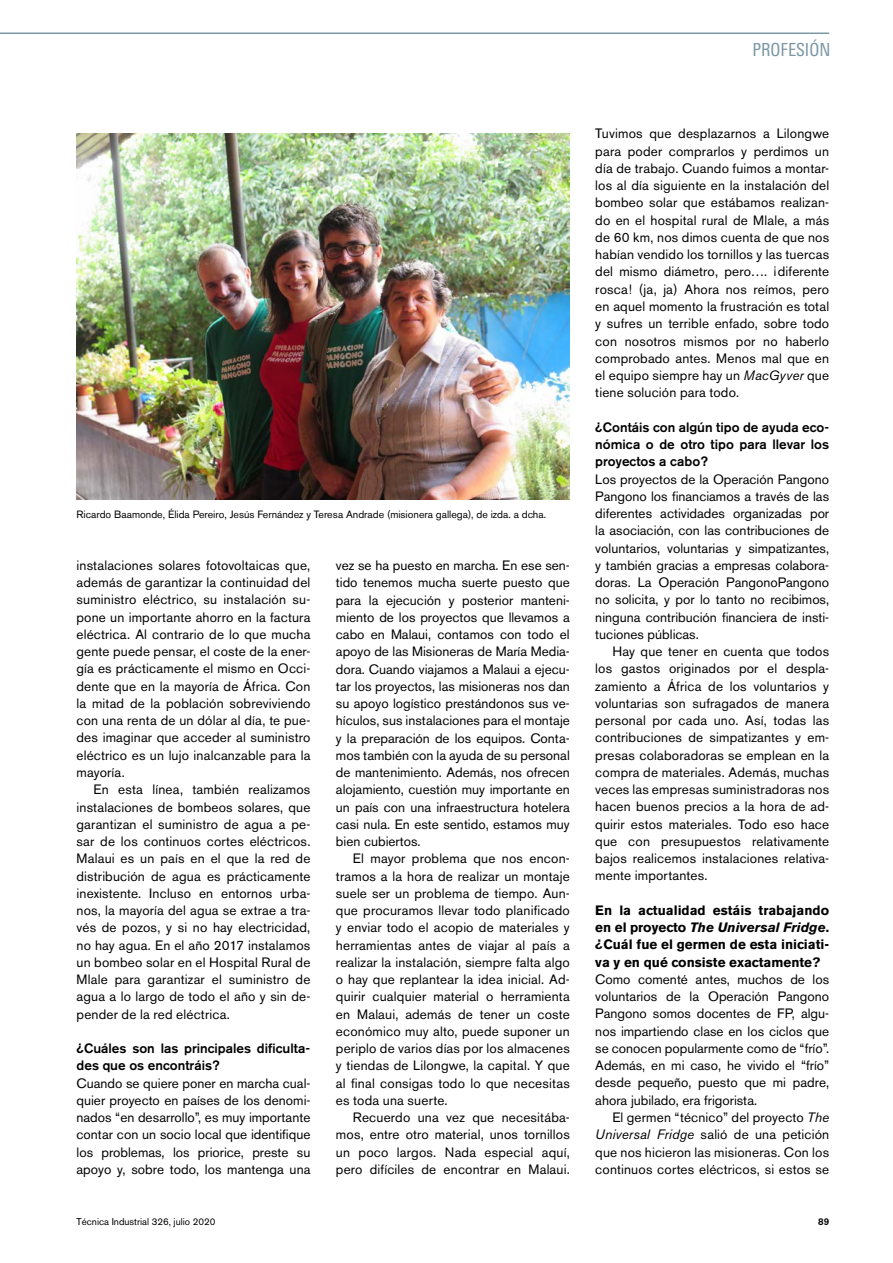
<style>
.page{position:relative;width:893px;height:1263px;background:#fff}
.page>*{position:absolute;margin:0;border:0;box-sizing:border-box;transform-origin:0 0}
.t1{font:condensed 18px "LT Univers";color:#7b97a4}
.t2{font:13.5px/17.2px "Akzidenz Grotesk BE";letter-spacing:.01em;color:#000;text-align:justify}
.t3{font:500 13.5px/17.2px "Akzidenz Grotesk BE";color:#000;text-align:justify}
.t4{font:700 13.5px/17.2px "Akzidenz Grotesk BE";color:#000;text-align:justify}
.t5{font:10.5px "Akzidenz Grotesk BE";color:#000}
.t6{font:9.75px "Akzidenz Grotesk BE";color:#000}
.t7{font:500 9.75px "Akzidenz Grotesk BE";color:#000}
.s1{font-style:italic}
</style>
<div class="page">
<hr style="left:0;top:33px;width:829px;height:1px;background:#7b97a4">
<img style="left:77px;top:133px;width:493px;height:367px">
<h1 class="t1" style="left:752px;top:39px;width:80px">PROFESIÓN</h1>
<p class="t5" style="left:77px;top:508px;width:471px">Ricardo Baamonde, Élida Pereiro, Jesús Fernández y Teresa Andrade (misionera gallega), de izda. a dcha.</p>
<p class="t2" style="left:77px;top:557px;width:235px">instalaciones solares fotovoltaicas que, además de garantizar la continuidad del suministro eléctrico, su instalación su&shy;pone un importante ahorro en la factura eléctrica. Al contrario de lo que mucha gente puede pensar, el coste de la ener&shy;gía es prácticamente el mismo en Occi&shy;dente que en la mayoría de África. Con la mitad de la población sobreviviendo con una renta de un dólar al día, te pue&shy;des imaginar que acceder al suministro eléctrico es un lujo inalcanzable para la mayoría.</p>
<p class="t2" style="left:77px;top:781px;width:235px;text-indent:17px">En esta línea, también realizamos instalaciones de bombeos solares, que garantizan el suministro de agua a pe&shy;sar de los continuos cortes eléctricos.<br>Malaui es un país en el que la red de distribución de agua es prácticamente inexistente. Incluso en entornos urba&shy;nos, la mayoría del agua se extrae a tra&shy;vés de pozos, y si no hay electricidad, no hay agua. En el año 2017 instalamos un bombeo solar en el Hospital Rural de Mlale para garantizar el suministro de agua a lo largo de todo el año y sin de&shy;pender de la red eléctrica.</p>
<p class="t3" style="left:77px;top:1040px;width:235px">¿Cuáles son las principales dificulta&shy;des que os encontráis?</p>
<p class="t2" style="left:77px;top:1074px;width:235px">Cuando se quiere poner en marcha cual&shy;quier proyecto en países de los denomi&shy;nados “en desarrollo”, es muy importante contar con un socio local que identifique los problemas, los priorice, preste su apoyo y, sobre todo, los mantenga una</p>
<p class="t6" style="left:77px;top:1216px;width:140px">Técnica Industrial 326, julio 2020</p>
<p class="t2" style="left:336px;top:557px;width:235px">vez se ha puesto en marcha. En ese sen&shy;tido tenemos mucha suerte puesto que para la ejecución y posterior manteni&shy;miento de los proyectos que llevamos a cabo en Malaui, contamos con todo el apoyo de las Misioneras de María Media&shy;dora. Cuando viajamos a Malaui a ejecu&shy;tar los proyectos, las misioneras nos dan su apoyo logístico prestándonos sus ve&shy;hículos, sus instalaciones para el montaje y la preparación de los equipos. Conta&shy;mos también con la ayuda de su personal de mantenimiento. Además, nos ofrecen alojamiento, cuestión muy importante en un país con una infraestructura hotelera casi nula. En este sentido, estamos muy bien cubiertos.</p>
<p class="t2" style="left:336px;top:850px;width:235px;text-indent:17px">El mayor problema que nos encon&shy;tramos a la hora de realizar un montaje suele ser un problema de tiempo. Aun&shy;que procuramos llevar todo planificado y enviar todo el acopio de materiales y herramientas antes de viajar al país a realizar la instalación, siempre falta algo o hay que replantear la idea inicial. Ad&shy;quirir cualquier material o herramienta en Malaui, además de tener un coste económico muy alto, puede suponer un periplo de varios días por los almacenes y tiendas de Lilongwe, la capital. Y que al final consigas todo lo que necesitas es toda una suerte.</p>
<p class="t2" style="left:336px;top:1109px;width:235px;text-indent:17px">Recuerdo una vez que necesitába&shy;mos, entre otro material, unos tornillos un poco largos. Nada especial aquí, pero difíciles de encontrar en Malaui.</p>
<p class="t2" style="left:595px;top:125px;width:235px">Tuvimos que desplazarnos a Lilongwe para poder comprarlos y perdimos un día de trabajo. Cuando fuimos a montar&shy;los al día siguiente en la instalación del bombeo solar que estábamos realizan&shy;do en el hospital rural de Mlale, a más de 60 km, nos dimos cuenta de que nos habían vendido los tornillos y las tuercas del mismo diámetro, pero…. ¡diferente rosca! (ja, ja) Ahora nos reímos, pero en aquel momento la frustración es total y sufres un terrible enfado, sobre todo con nosotros mismos por no haberlo comprobado antes. Menos mal que en el equipo siempre hay un <span class="s1">MacGyver</span> que tiene solución para todo.</p>
<p class="t3" style="left:595px;top:418px;width:235px">¿Contáis con algún tipo de ayuda eco&shy;nómica o de otro tipo para llevar los proyectos a cabo?</p>
<p class="t2" style="left:595px;top:470px;width:235px">Los proyectos de la Operación Pangono Pangono los financiamos a través de las diferentes actividades organizadas por la asociación, con las contribuciones de voluntarios, voluntarias y simpatizantes, y también gracias a empresas colabora&shy;doras. La Operación PangonoPangono no solicita, y por lo tanto no recibimos, ninguna contribución financiera de insti&shy;tuciones públicas.</p>
<p class="t2" style="left:595px;top:643px;width:235px;text-indent:17px">Hay que tener en cuenta que todos los gastos originados por el despla&shy;zamiento a África de los voluntarios y voluntarias son sufragados de manera personal por cada uno. Así, todas las contribuciones de simpatizantes y em&shy;presas colaboradoras se emplean en la compra de materiales. Además, muchas veces las empresas suministradoras nos hacen buenos precios a la hora de ad&shy;quirir estos materiales. Todo eso hace que con presupuestos relativamente bajos realicemos instalaciones relativa&shy;mente importantes.</p>
<p class="t4" style="left:595px;top:902px;width:235px">En la actualidad estáis trabajando en el proyecto <span class="s1">The Universal Fridge</span>. ¿Cuál fue el germen de esta iniciati&shy;va y en qué consiste exactamente?</p>
<p class="t2" style="left:595px;top:971px;width:235px">Como comenté antes, muchos de los voluntarios de la Operación Pangono Pangono somos docentes de FP, algu&shy;nos impartiendo clase en los ciclos que se conocen popularmente como de “frío”.<br>Además, en mi caso, he vivido el “frío” desde pequeño, puesto que mi padre, ahora jubilado, era frigorista.</p>
<p class="t2" style="left:595px;top:1109px;width:235px;text-indent:17px">El germen “técnico” del proyecto <span class="s1">The Universal Fridge</span> salió de una petición que nos hicieron las misioneras. Con los continuos cortes eléctricos, si estos se</p>
<p class="t7" style="left:818px;top:1216px;width:13px">89</p>
</div>
